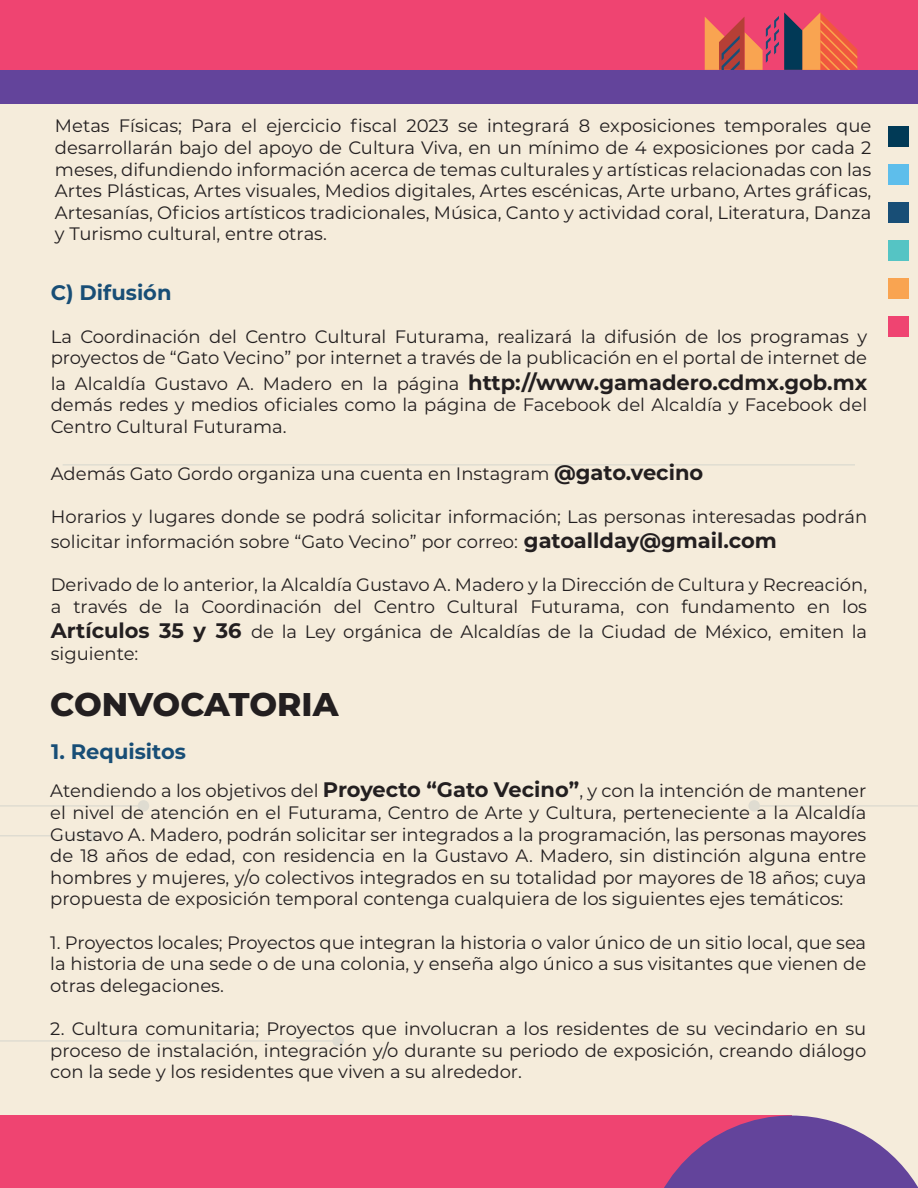
<style>
.page{position:relative;width:918px;height:1188px;background:#f5ecdb}
.page>*{position:absolute;margin:0;border:0;box-sizing:border-box;transform-origin:0 0}
.t1{font:800 32.85px "Montserrat";color:#231f20}
.t2{font:700 21px "Montserrat";color:#184e76}
.t3{font:18px/21.6px "Montserrat";color:#231f20;text-align:justify}
.s1{font-weight:700;font-size:21px}
</style>
<div class="page">
<div style="left:0;top:1116px;width:791px;height:72px;background:#ef4471"></div>
<svg style="left:664px;top:1116px;width:254px;height:72px"></svg>
<div style="left:0;top:0;width:918px;height:103px;background:#ef4471"></div>
<svg style="left:705px;top:12px;width:152px;height:58px"></svg>
<div style="left:0;top:70px;width:918px;height:33px;background:#63449b"></div>
<div style="left:888px;top:278px;width:21px;height:21px;background:#f9a451"></div>
<div style="left:888px;top:240px;width:21px;height:21px;background:#55c4c4"></div>
<div style="left:888px;top:316px;width:21px;height:20px;background:#ef4471"></div>
<div style="left:888px;top:202px;width:21px;height:21px;background:#184e76"></div>
<div style="left:888px;top:165px;width:21px;height:20px;background:#5ebeeb"></div>
<div style="left:888px;top:127px;width:21px;height:20px;background:#013a56"></div>
<hr style="left:63px;top:464px;width:792px;height:2px;background:#184e76">
<div style="left:138px;top:800px;width:11px;height:12px;background:#dfdcd1;border-radius:50%"></div>
<hr style="left:0;top:805px;width:143px;height:2px;background:#184e76">
<div style="left:86px;top:830px;width:11px;height:12px;background:#dfdcd1;border-radius:50%"></div>
<hr style="left:0;top:835px;width:91px;height:2px;background:#184e76">
<div style="left:748px;top:800px;width:12px;height:12px;background:#dfdcd1;border-radius:50%"></div>
<hr style="left:754px;top:805px;width:164px;height:2px;background:#184e76">
<hr style="left:0;top:1040px;width:338px;height:2px;background:#184e76">
<div style="left:332px;top:1035px;width:12px;height:12px;background:#dfdcd1;border-radius:50%"></div>
<p class="t3" style="left:55px;top:115px;width:818px">Metas Físicas; Para el ejercicio fiscal 2023 se integrará 8 exposiciones temporales que desarrollarán bajo del apoyo de Cultura Viva, en un mínimo de 4 exposiciones por cada 2 meses, difundiendo información acerca de temas culturales y artísticas relacionadas con las Artes Plásticas, Artes visuales, Medios digitales, Artes escénicas, Arte urbano, Artes gráficas, Artesanías, Oficios artísticos tradicionales, Música, Canto y actividad coral, Literatura, Danza y Turismo cultural, entre otras.</p>
<p class="t2" style="left:51px;top:278px;width:122px">C) Difusión</p>
<p class="t3" style="left:51px;top:325px;width:818px">La Coordinación del Centro Cultural Futurama, realizará la difusión de los programas y proyectos de “Gato Vecino” por internet a través de la publicación en el portal de internet de</p>
<p class="t3" style="left:51px;top:372px;width:818px">la Alcaldía Gustavo A. Madero en la página <span class="s1">http://www.gamadero.cdmx.gob.mx </span>demás redes y medios oficiales como la página de Facebook del Alcaldía y Facebook del Centro Cultural Futurama.</p>
<p class="t3" style="left:51px;top:462px;width:654px">Además Gato Gordo organiza una cuenta en Instagram <span class="s1">@gato.vecino</span></p>
<p class="t3" style="left:51px;top:503px;width:818px;line-height:25.2px">Horarios y lugares donde se podrá solicitar información; Las personas interesadas podrán solicitar información sobre “Gato Vecino” por correo: <span class="s1">gatoallday@gmail.com</span></p>
<p class="t3" style="left:51px;top:573px;width:818px">Derivado de lo anterior, la Alcaldía Gustavo A. Madero y la Dirección de Cultura y Recreación, a través de la Coordinación del Centro Cultural Futurama, con fundamento en los</p>
<p class="t3" style="left:51px;top:620px;width:818px"><span class="s1">Artículos 35 y 36</span> de la Ley orgánica de Alcaldías de la Ciudad de México, emiten la siguiente:</p>
<h1 class="t1" style="left:50px;top:680px;width:290px">CONVOCATORIA</h1>
<p class="t2" style="left:51px;top:737px;width:136px">1. Requisitos</p>
<p class="t3" style="left:50px;top:780px;width:818px">Atendiendo a los objetivos del <span class="s1">Proyecto “Gato Vecino”</span>, y con la intención de mantener el nivel de atención en el Futurama, Centro de Arte y Cultura, perteneciente a la Alcaldía Gustavo A. Madero, podrán solicitar ser integrados a la programación, las personas mayores de 18 años de edad, con residencia en la Gustavo A. Madero, sin distinción alguna entre hombres y mujeres, y/o colectivos integrados en su totalidad por mayores de 18 años; cuya propuesta de exposición temporal contenga cualquiera de los siguientes ejes temáticos:</p>
<p class="t3" style="left:50px;top:931px;width:817px">1. Proyectos locales; Proyectos que integran la historia o valor único de un sitio local, que sea la historia de una sede o de una colonia, y enseña algo único a sus visitantes que vienen de otras delegaciones.</p>
<p class="t3" style="left:50px;top:1017px;width:818px">2. Cultura comunitaria; Proyectos que involucran a los residentes de su vecindario en su proceso de instalación, integración y/o durante su periodo de exposición, creando diálogo con la sede y los residentes que viven a su alrededor.</p>
</div>
